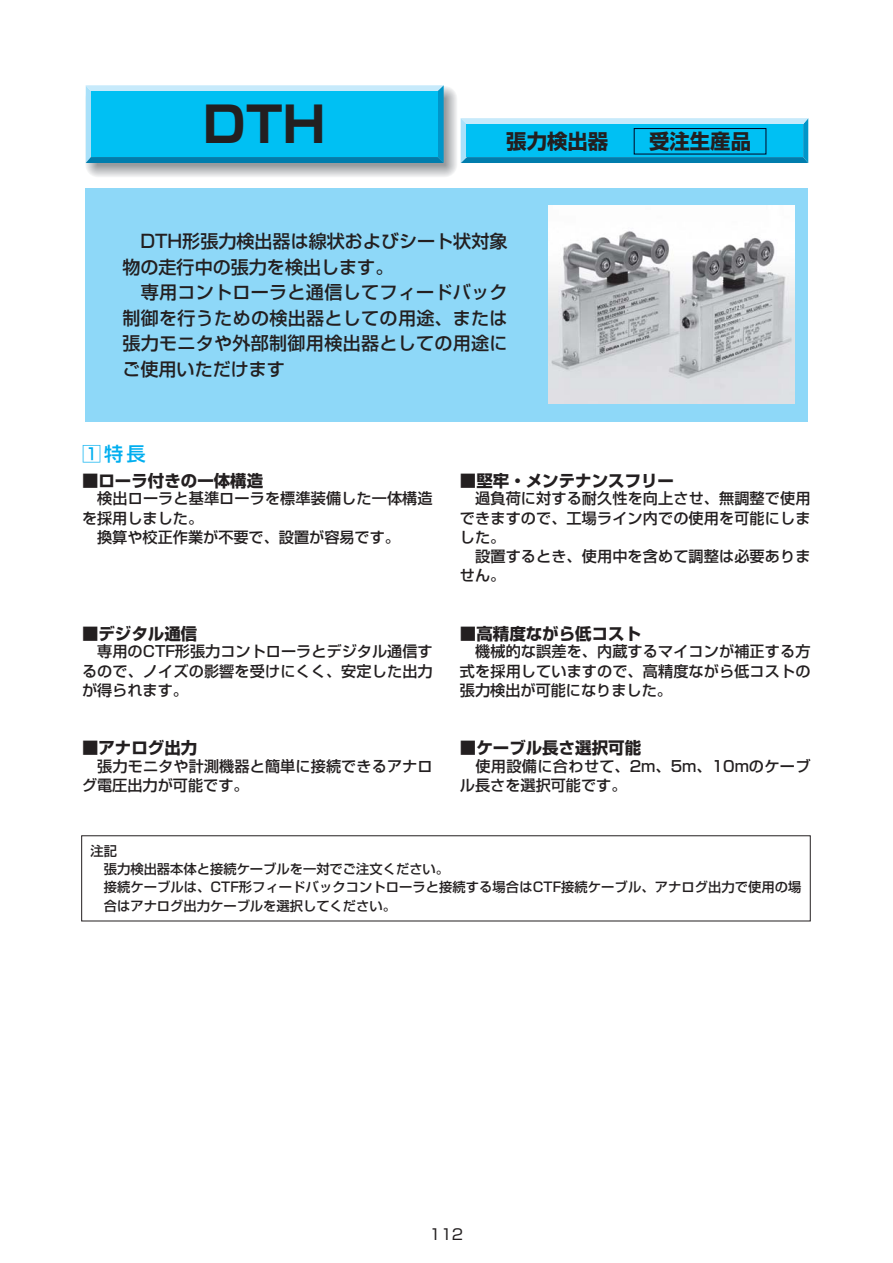
<style>
.page{position:relative;width:893px;height:1263px;background:#fff}
.page>*{position:absolute;margin:0;border:0;box-sizing:border-box;transform-origin:0 0}
.t1{font:48.9px "Shin Go Pro Bold 90 msp RKSJ H";color:#231f20}
.t2{font:20.4px "Shin Go Pro Bold 90 msp RKSJ H";color:#231f20}
.t3{font:19.2px "Shin Go Pro Medium 90 msp RKSJ H";color:#00aeef}
.t4{font:18px/25.5px "Shin Go Pro Medium 90 msp RKSJ H";letter-spacing:.015em;color:#231f20}
.t5{font:16.5px "Shin Go Pro Bold 90 msp RKSJ H";color:#231f20}
.t6{font:15.15px/19px "Shin Go Pro Medium 90 msp RKSJ H";letter-spacing:.005em;color:#231f20}
.t7{font:14.85px "Shin Go Pro Regular 90 msp RKSJ H";color:#231f20}
.t8{font:13.35px/18px "Shin Go Pro Medium 90 msp RKSJ H";letter-spacing:.005em;color:#231f20}
</style>
<div class="page">
<div style="left:97px;top:98px;width:348px;height:67px;border:2px solid #999b9e"></div>
<svg style="left:86px;top:85px;width:358px;height:78px;background:#62b4d5"></svg>
<div style="left:91px;top:91px;width:347px;height:66px;background:#00c0f3"></div>
<svg style="left:461px;top:118px;width:347px;height:45px;background:#64b5d6"></svg>
<div style="left:467px;top:124px;width:336px;height:33px;background:#00c0f3"></div>
<div style="left:85px;top:188px;width:723px;height:234px;background:#8ed8f8"></div>
<img style="left:549px;top:206px;width:245px;height:197px">
<div style="left:634px;top:128px;width:132px;height:26px;border:1px solid #000524"></div>
<h1 class="t1" style="left:203px;top:106px;width:124px">DTH</h1>
<h2 class="t2" style="left:506px;top:134px;width:104px">張力検出器</h2>
<h2 class="t2" style="left:649px;top:134px;width:104px">受注生産品</h2>
<p class="t4" style="left:122px;top:231px;width:387px">　DTH形張力検出器は線状およびシート状対象物の走行中の張力を検出します。<br>　専用コントローラと通信してフィードバック制御を行うための検出器としての用途、または張力モニタや外部制御用検出器としての用途にご使用いただけます</p>
<p class="t3" style="left:82px;top:447px;width:65px">1特長</p>
<p class="t5" style="left:82px;top:474px;width:183px">■ローラ付きの一体構造</p>
<p class="t6" style="left:82px;top:491px;width:352px">　検出ローラと基準ローラを標準装備した一体構造を採用しました。<br>　換算や校正作業が不要で、設置が容易です。</p>
<p class="t5" style="left:82px;top:627px;width:117px">■デジタル通信</p>
<p class="t6" style="left:82px;top:644px;width:352px;text-align:justify">　専用のCTF形張力コントローラとデジタル通信するので、ノイズの影響を受けにくく、安定した出力が得られます。</p>
<p class="t5" style="left:82px;top:742px;width:117px">■アナログ出力</p>
<p class="t6" style="left:82px;top:759px;width:352px">　張力モニタや計測機器と簡単に接続できるアナログ電圧出力が可能です。</p>
<p class="t5" style="left:460px;top:474px;width:216px">■堅牢・メンテナンスフリー</p>
<p class="t6" style="left:460px;top:491px;width:352px">　過負荷に対する耐久性を向上させ、無調整で使用できますので、工場ライン内での使用を可能にしました。<br>　設置するとき、使用中を含めて調整は必要ありません。</p>
<p class="t5" style="left:460px;top:627px;width:183px">■高精度ながら低コスト</p>
<p class="t6" style="left:460px;top:644px;width:352px;text-align:justify">　機械的な誤差を、内蔵するマイコンが補正する方式を採用していますので、高精度ながら低コストの張力検出が可能になりました。</p>
<p class="t5" style="left:460px;top:742px;width:183px">■ケーブル長さ選択可能</p>
<p class="t6" style="left:460px;top:759px;width:352px">　使用設備に合わせて、2m、5m、10mのケーブル長さを選択可能です。</p>
<p class="t8" style="left:104px;top:844px;width:699px;text-indent:-13px">注記<br>張力検出器本体と接続ケーブルを一対でご注文ください。<br>接続ケーブルは、CTF形フィードバックコントローラと接続する場合はCTF接続ケーブル、アナログ出力で使用の場合はアナログ出力ケーブルを選択してください。</p>
<p class="t7" style="left:429px;top:1228px;width:35px">112</p>
</div>
